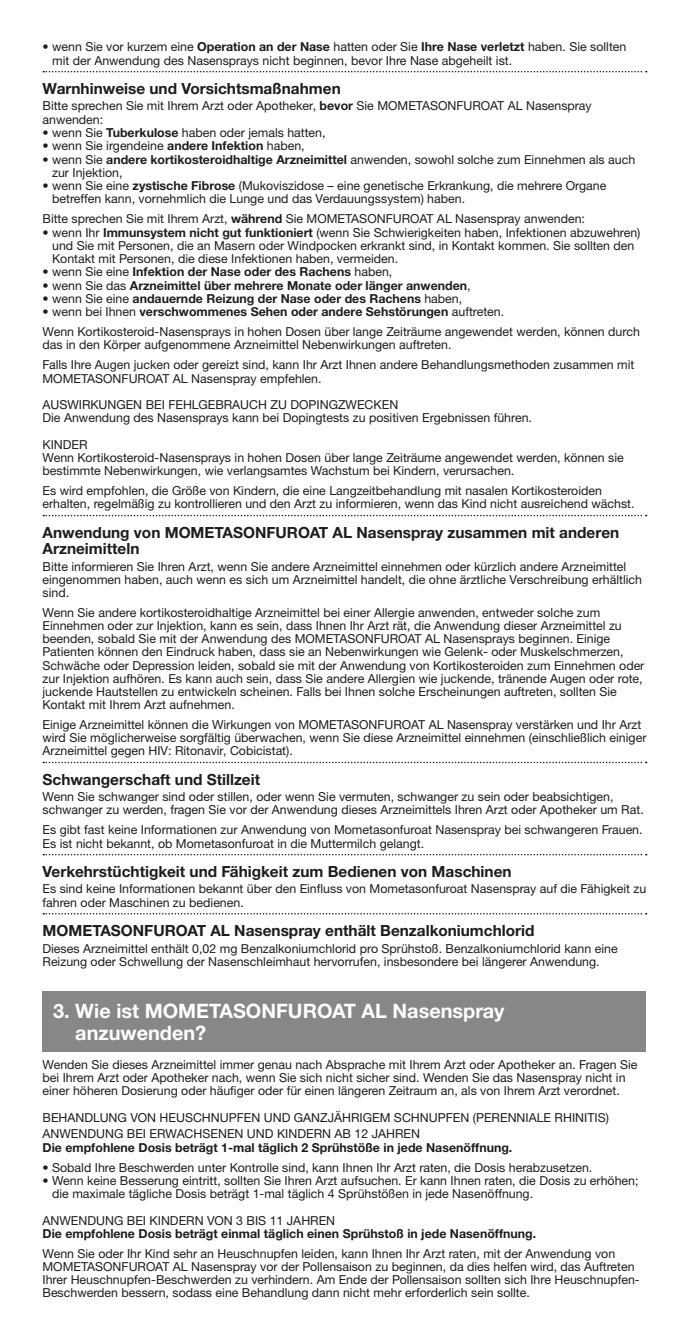
<style>
.page{position:relative;width:689px;height:1340px;background:#fff}
.page>*{position:absolute;margin:0;border:0;box-sizing:border-box;transform-origin:0 0}
.t1{font:700 19.8px/21.1px "Helvetica Neue LTW1 G";color:#fff}
.t2{font:700 15.3px/16.4px "Helvetica Neue LTW1 G";color:#1d1d1b}
.t3{font:12.3px/13.2px "Helvetica Neue LTW1 G";color:#1d1d1b}
.t4{font:700 12.3px "Helvetica Neue LTW1 G";color:#1d1d1b}
.s1{font-weight:700}
.s2{font-weight:400}
</style>
<div class="page">
<svg style="left:43px;top:71px;width:604px;height:1px"></svg>
<svg style="left:43px;top:515px;width:604px;height:1px"></svg>
<svg style="left:43px;top:761px;width:604px;height:2px"></svg>
<svg style="left:43px;top:854px;width:604px;height:1px"></svg>
<svg style="left:43px;top:913px;width:604px;height:1px"></svg>
<div style="left:43px;top:991px;width:603px;height:61px;background:#878787"></div>
<p class="t3" style="left:52px;top:40px;width:576px;text-indent:-10px">• wenn Sie vor kurzem eine <span class="s1">Operation an der Nase</span> hatten oder Sie <span class="s1">Ihre Nase verletzt</span> haben. Sie sollten mit der Anwendung des Nasensprays nicht beginnen, bevor Ihre Nase abgeheilt ist.</p>
<p class="t2" style="left:43px;top:80px;width:300px">Warnhinweise und Vorsichtsmaßnahmen</p>
<p class="t3" style="left:43px;top:99px;width:550px">Bitte sprechen Sie mit Ihrem Arzt oder Apotheker, <span class="s1">bevor</span> Sie MOMETASONFUROAT AL Nasenspray anwenden:</p>
<p class="t3" style="left:43px;top:126px;width:284px">• wenn Sie <span class="s1">Tuberkulose</span> haben oder jemals hatten,</p>
<p class="t3" style="left:43px;top:139px;width:264px">• wenn Sie irgendeine <span class="s1">andere Infektion</span> haben,</p>
<p class="t3" style="left:52px;top:153px;width:584px;text-indent:-10px">• wenn Sie <span class="s1">andere kortikosteroidhaltige Arzneimittel</span> anwenden, sowohl solche zum Einnehmen als auch zur Injektion,</p>
<p class="t3" style="left:52px;top:179px;width:556px;text-indent:-10px">• wenn Sie eine <span class="s1">zystische Fibrose</span> (Mukoviszidose – eine genetische Erkrankung, die mehrere Organe betreffen kann, vornehmlich die Lunge und das Verdauungssystem) haben.</p>
<p class="t3" style="left:43px;top:212px;width:544px">Bitte sprechen Sie mit Ihrem Arzt, <span class="s1">während</span> Sie MOMETASONFUROAT AL Nasenspray anwenden:</p>
<p class="t3" style="left:52px;top:225px;width:590px;text-indent:-10px">• wenn Ihr <span class="s1">Immunsystem nicht gut funktioniert</span> (wenn Sie Schwierigkeiten haben, Infektionen abzuwehren) und Sie mit Personen, die an Masern oder Windpocken erkrankt sind, in Kontakt kommen. Sie sollten den<br>Kontakt mit Personen, die diese Infektionen haben, vermeiden.</p>
<p class="t4" style="left:43px;top:264px;width:351px"><span class="s2">• wenn Sie eine</span> Infektion der Nase oder des Rachens <span class="s2">haben,</span></p>
<p class="t4" style="left:43px;top:278px;width:429px"><span class="s2">• wenn Sie das</span> Arzneimittel über mehrere Monate oder länger anwenden<span class="s2">,</span></p>
<p class="t4" style="left:43px;top:291px;width:421px"><span class="s2">• wenn Sie eine</span> andauernde Reizung der Nase oder des Rachens <span class="s2">haben,</span></p>
<p class="t3" style="left:43px;top:302px;width:599px;line-height:20px">• wenn bei Ihnen <span class="s1">verschwommenes Sehen oder andere Sehstörungen</span> auftreten.<br>Wenn Kortikosteroid-Nasensprays in hohen Dosen über lange Zeiträume angewendet werden, können durch</p>
<p class="t3" style="left:43px;top:335px;width:593px;line-height:20px">das in den Körper aufgenommene Arzneimittel Nebenwirkungen auftreten.<br>Falls Ihre Augen jucken oder gereizt sind, kann Ihr Arzt Ihnen andere Behandlungsmethoden zusammen mit</p>
<p class="t3" style="left:43px;top:365px;width:357px;line-height:26.5px">MOMETASONFUROAT AL Nasenspray empfehlen.<br>AUSWIRKUNGEN BEI FEHLGEBRAUCH ZU DOPINGZWECKEN</p>
<p class="t3" style="left:43px;top:404px;width:491px;line-height:26.5px">Die Anwendung des Nasensprays kann bei Dopingtests zu positiven Ergebnissen führen.<br>KINDER</p>
<p class="t3" style="left:43px;top:451px;width:583px">Wenn Kortikosteroid-Nasensprays in hohen Dosen über lange Zeiträume angewendet werden, können sie bestimmte Nebenwirkungen, wie verlangsamtes Wachstum bei Kindern, verursachen.</p>
<p class="t3" style="left:43px;top:484px;width:593px">Es wird empfohlen, die Größe von Kindern, die eine Langzeitbehandlung mit nasalen Kortikosteroiden erhalten, regelmäßig zu kontrollieren und den Arzt zu informieren, wenn das Kind nicht ausreichend wächst.</p>
<p class="t2" style="left:43px;top:524px;width:578px">Anwendung von MOMETASONFUROAT AL Nasenspray zusammen mit anderen<br>Arzneimitteln</p>
<p class="t3" style="left:43px;top:559px;width:601px">Bitte informieren Sie Ihren Arzt, wenn Sie andere Arzneimittel einnehmen oder kürzlich andere Arzneimittel eingenommen haben, auch wenn es sich um Arzneimittel handelt, die ohne ärztliche Verschreibung erhältlich sind.</p>
<p class="t3" style="left:43px;top:606px;width:603px">Wenn Sie andere kortikosteroidhaltige Arzneimittel bei einer Allergie anwenden, entweder solche zum Einnehmen oder zur Injektion, kann es sein, dass Ihnen Ihr Arzt rät, die Anwendung dieser Arzneimittel zu beenden, sobald Sie mit der Anwendung des MOMETASONFUROAT AL Nasensprays beginnen. Einige Patienten können den Eindruck haben, dass sie an Nebenwirkungen wie Gelenk- oder Muskelschmerzen, Schwäche oder Depression leiden, sobald sie mit der Anwendung von Kortikosteroiden zum Einnehmen oder zur Injektion aufhören. Es kann auch sein, dass Sie andere Allergien wie juckende, tränende Augen oder rote, juckende Hautstellen zu entwickeln scheinen. Falls bei Ihnen solche Erscheinungen auftreten, sollten Sie Kontakt mit Ihrem Arzt aufnehmen.</p>
<p class="t3" style="left:43px;top:718px;width:605px">Einige Arzneimittel können die Wirkungen von MOMETASONFUROAT AL Nasenspray verstärken und Ihr Arzt wird Sie möglicherweise sorgfältig überwachen, wenn Sie diese Arzneimittel einnehmen (einschließlich einiger<br>Arzneimittel gegen HIV: Ritonavir, Cobicistat).</p>
<p class="t2" style="left:43px;top:771px;width:219px">Schwangerschaft und Stillzeit</p>
<p class="t3" style="left:43px;top:790px;width:603px">Wenn Sie schwanger sind oder stillen, oder wenn Sie vermuten, schwanger zu sein oder beabsichtigen, schwanger zu werden, fragen Sie vor der Anwendung dieses Arzneimittels Ihren Arzt oder Apotheker um Rat.</p>
<p class="t3" style="left:43px;top:823px;width:601px">Es gibt fast keine Informationen zur Anwendung von Mometasonfuroat Nasenspray bei schwangeren Frauen.<br>Es ist nicht bekannt, ob Mometasonfuroat in die Muttermilch gelangt.</p>
<p class="t2" style="left:43px;top:863px;width:471px">Verkehrstüchtigkeit und Fähigkeit zum Bedienen von Maschinen</p>
<p class="t3" style="left:43px;top:882px;width:605px">Es sind keine Informationen bekannt über den Einfluss von Mometasonfuroat Nasenspray auf die Fähigkeit zu fahren oder Maschinen zu bedienen.</p>
<p class="t2" style="left:43px;top:922px;width:493px">MOMETASONFUROAT AL Nasenspray enthält Benzalkoniumchlorid</p>
<p class="t3" style="left:43px;top:941px;width:576px">Dieses Arzneimittel enthält 0,02 mg Benzalkoniumchlorid pro Sprühstoß. Benzalkoniumchlorid kann eine<br>Reizung oder Schwellung der Nasenschleimhaut hervorrufen, insbesondere bei längerer Anwendung.</p>
<h1 class="t1" style="left:75px;top:1000px;width:431px;text-indent:-22px">3. Wie ist MOMETASONFUROAT AL Nasenspray anzuwenden?</h1>
<p class="t3" style="left:43px;top:1057px;width:596px">Wenden Sie dieses Arzneimittel immer genau nach Absprache mit Ihrem Arzt oder Apotheker an. Fragen Sie bei Ihrem Arzt oder Apotheker nach, wenn Sie sich nicht sicher sind. Wenden Sie das Nasenspray nicht in einer höheren Dosierung oder häufiger oder für einen längeren Zeitraum an, als von Ihrem Arzt verordnet.</p>
<p class="t3" style="left:43px;top:1108px;width:568px;line-height:16.6px">BEHANDLUNG VON HEUSCHNUPFEN UND GANZJÄHRIGEM SCHNUPFEN (PERENNIALE RHINITIS)<br>ANWENDUNG BEI ERWACHSENEN UND KINDERN AB 12 JAHREN</p>
<p class="t4" style="left:43px;top:1139px;width:471px">Die empfohlene Dosis beträgt 1-mal täglich 2 Sprühstöße in jede Nasenöffnung.</p>
<p class="t3" style="left:43px;top:1160px;width:551px">• Sobald Ihre Beschwerden unter Kontrolle sind, kann Ihnen Ihr Arzt raten, die Dosis herabzusetzen.</p>
<p class="t3" style="left:52px;top:1173px;width:588px;text-indent:-10px">• Wenn keine Besserung eintritt, sollten Sie Ihren Arzt aufsuchen. Er kann Ihnen raten, die Dosis zu erhöhen; die maximale tägliche Dosis beträgt 1-mal täglich 4 Sprühstößen in jede Nasenöffnung.</p>
<p class="t3" style="left:43px;top:1213px;width:294px">ANWENDUNG BEI KINDERN VON 3 BIS 11 JAHREN</p>
<p class="t4" style="left:43px;top:1226px;width:495px">Die empfohlene Dosis beträgt einmal täglich einen Sprühstoß in jede Nasenöffnung.</p>
<p class="t3" style="left:43px;top:1246px;width:599px">Wenn Sie oder Ihr Kind sehr an Heuschnupfen leiden, kann Ihnen Ihr Arzt raten, mit der Anwendung von MOMETASONFUROAT AL Nasenspray vor der Pollensaison zu beginnen, da dies helfen wird, das Auftreten Ihrer Heuschnupfen-Beschwerden zu verhindern. Am Ende der Pollensaison sollten sich Ihre Heuschnupfen-Beschwerden bessern, sodass eine Behandlung dann nicht mehr erforderlich sein sollte.</p>
</div>
